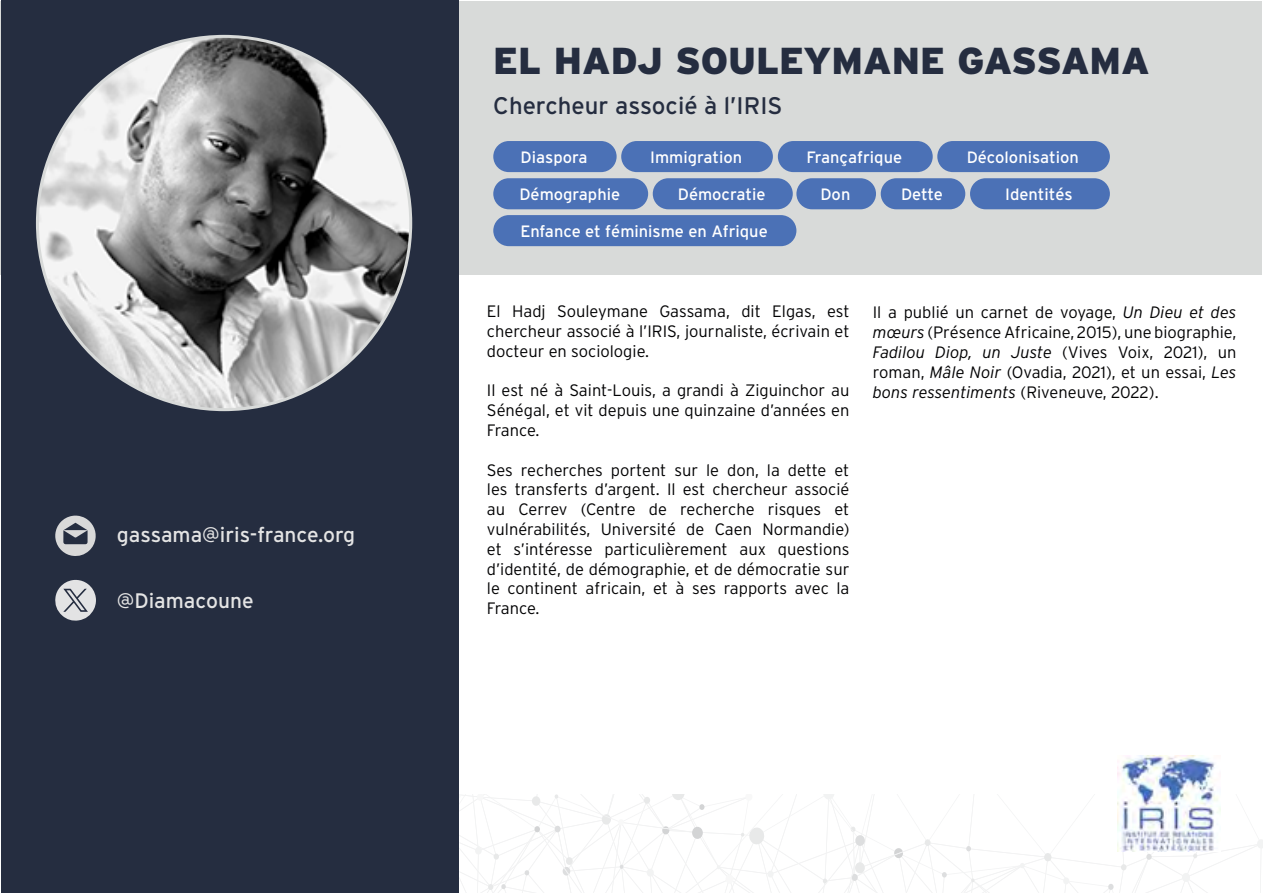
<style>
.page{position:relative;width:1263px;height:893px;background:#fff}
.page>*{position:absolute;margin:0;border:0;box-sizing:border-box;transform-origin:0 0}
.t1{font:900 37.5px "Interstate";color:#252d40}
.t2{font:24px "Interstate";color:#252d40}
.t3{font:21px "Interstate";color:#e4e4e4}
.t4{font:300 16.5px/19.8px "Interstate";color:#020203;text-align:justify}
.t5{font:16.5px "Interstate";color:#fff}
.s1{font-style:italic}
</style>
<div class="page">
<div style="left:1px;top:1px;width:1261px;height:273px;background:#d8dad9"></div>
<div style="left:1px;top:0;width:457px;height:892px;background:#252d40"></div>
<svg style="left:459px;top:794px;width:804px;height:99px"></svg>
<img style="left:1117px;top:755px;width:103px;height:96px">
<img style="left:37px;top:36px;width:374px;height:374px;border-radius:187px">
<svg style="left:55px;top:516px;width:41px;height:40px"></svg>
<div style="left:493px;top:141px;width:124px;height:31px;background:#4b71b6;border-radius:16px"></div>
<div style="left:621px;top:141px;width:152px;height:31px;background:#4b71b6;border-radius:16px"></div>
<div style="left:493px;top:178px;width:155px;height:31px;background:#4b71b6;border-radius:16px"></div>
<div style="left:653px;top:178px;width:140px;height:31px;background:#4b71b6;border-radius:16px"></div>
<div style="left:778px;top:141px;width:155px;height:31px;background:#4b71b6;border-radius:16px"></div>
<div style="left:937px;top:141px;width:173px;height:31px;background:#4b71b6;border-radius:16px"></div>
<div style="left:796px;top:178px;width:80px;height:31px;background:#4b71b6;border-radius:16px"></div>
<div style="left:881px;top:178px;width:84px;height:31px;background:#4b71b6;border-radius:16px"></div>
<div style="left:970px;top:178px;width:140px;height:31px;background:#4b71b6;border-radius:16px"></div>
<div style="left:493px;top:215px;width:303px;height:31px;background:#4b71b6;border-radius:16px"></div>
<svg style="left:55px;top:580px;width:41px;height:41px"></svg>
<p class="t3" style="left:117px;top:523px;width:240px">gassama@iris-france.org</p>
<p class="t3" style="left:117px;top:589px;width:138px">@Diamacoune</p>
<h1 class="t1" style="left:493px;top:39px;width:658px">EL HADJ SOULEYMANE GASSAMA</h1>
<h2 class="t2" style="left:493px;top:92px;width:291px">Chercheur associé à l’IRIS</h2>
<p class="t5" style="left:521px;top:148px;width:68px">Diaspora</p>
<p class="t5" style="left:650px;top:148px;width:94px">Immigration</p>
<p class="t5" style="left:519px;top:185px;width:102px">Démographie</p>
<p class="t5" style="left:678px;top:185px;width:89px">Démocratie</p>
<p class="t5" style="left:520px;top:222px;width:249px">Enfance et féminisme en Afrique</p>
<p class="t5" style="left:806px;top:148px;width:97px">Françafrique</p>
<p class="t5" style="left:967px;top:148px;width:114px">Décolonisation</p>
<p class="t5" style="left:820px;top:185px;width:31px">Don</p>
<p class="t5" style="left:901px;top:185px;width:43px">Dette</p>
<p class="t5" style="left:1005px;top:185px;width:69px">Identités</p>
<p class="t4" style="left:487px;top:301px;width:364px">El Hadj Souleymane Gassama, dit Elgas, est chercheur associé à l’IRIS, journaliste, écrivain et docteur en sociologie.</p>
<p class="t4" style="left:487px;top:381px;width:364px">Il est né à Saint-Louis, a grandi à Ziguinchor au Sénégal, et vit depuis une quinzaine d’années en France.</p>
<p class="t4" style="left:487px;top:460px;width:364px">Ses recherches portent sur le don, la dette et les transferts d’argent. Il est chercheur associé au Cerrev (Centre de recherche risques et vulnérabilités, Université de Caen Normandie) et s’intéresse particulièrement aux questions d’identité, de démographie, et de démocratie sur le continent africain, et à ses rapports avec la France.</p>
<p class="t4" style="left:873px;top:302px;width:365px">Il a publié un carnet de voyage, <span class="s1">Un Dieu et des mœurs</span> (Présence Africaine, 2015), une biographie, <span class="s1">Fadilou Diop, un Juste</span> (Vives Voix, 2021), un roman, <span class="s1">Mâle Noir</span> (Ovadia, 2021), et un essai, <span class="s1">Les bons ressentiments</span> (Riveneuve, 2022).</p>
</div>
